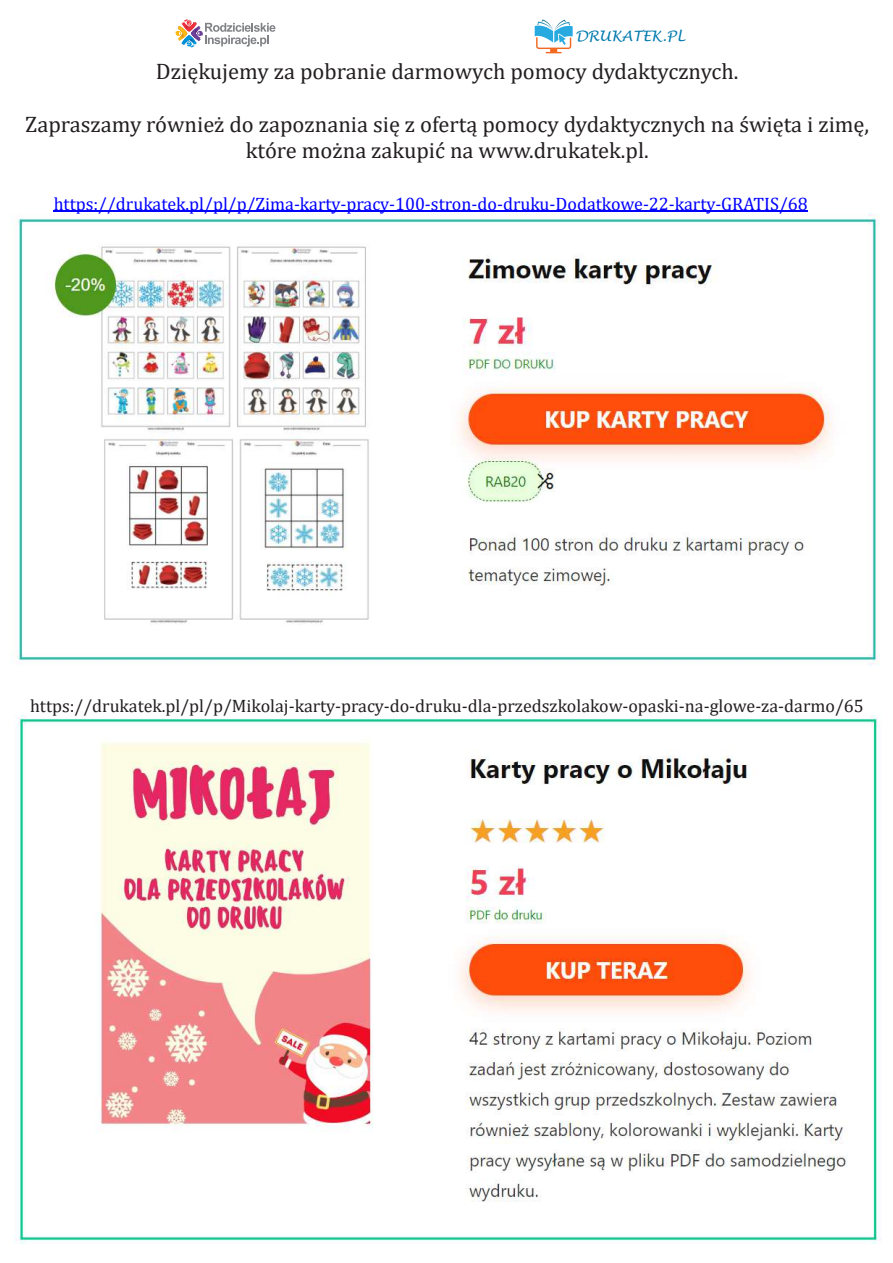
<style>
.page{position:relative;width:893px;height:1263px;background:#fff}
.page>*{position:absolute;margin:0;border:0;box-sizing:border-box;transform-origin:0 0}
.t1{font:22.5px/26.4px "Cambria Math";color:#231f20;text-align:center}
.t2{font:18px "Cambria Math";color:#231f20}
.t3{font:18px "Cambria Math";color:#00f}
.t4{font:italic 14.25px "Lucida Handwriting";color:#007aae}
</style>
<div class="page">
<img style="left:11px;top:215px;width:869px;height:449px">
<img style="left:15px;top:716px;width:867px;height:527px">
<hr style="left:54px;top:211px;width:754px;height:1px;background:#00f">
<svg style="left:175px;top:19px;width:100px;height:29px"></svg>
<svg style="left:535px;top:19px;width:38px;height:34px"></svg>
<p class="t4" style="left:575px;top:29px;width:111px">DRUKATEK.PL</p>
<p class="t1" style="left:156px;top:60px;width:584px">Dziękujemy za pobranie darmowych pomocy dydaktycznych.</p>
<p class="t1" style="left:25px;top:112px;width:845px">Zapraszamy również do zapoznania się z ofertą pomocy dydaktycznych na święta i zimę, które można zakupić na www.drukatek.pl.</p>
<p class="t3" style="left:54px;top:196px;width:756px">https://drukatek.pl/pl/p/Zima-karty-pracy-100-stron-do-druku-Dodatkowe-22-karty-GRATIS/68</p>
<p class="t2" style="left:30px;top:698px;width:835px">https://drukatek.pl/pl/p/Mikolaj-karty-pracy-do-druku-dla-przedszkolakow-opaski-na-glowe-za-darmo/65</p>
</div>
